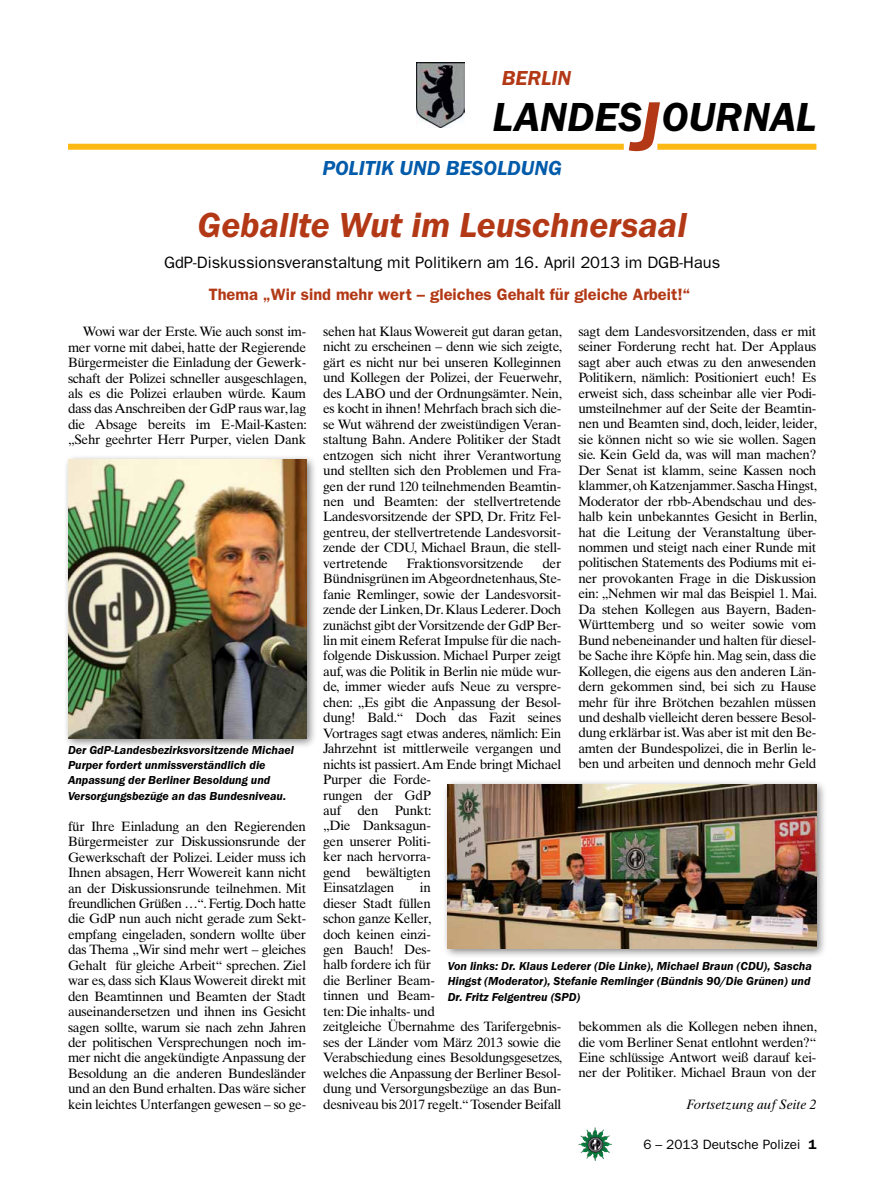
<style>
.page{position:relative;width:893px;height:1191px;background:#fff}
.page>*{position:absolute;margin:0;border:0;box-sizing:border-box;transform-origin:0 0}
.t1{font:italic 600 42px "Franklin Gothic Itc T";color:#000}
.t2{font:italic 600 36px "Franklin Gothic Itc T";color:#b33916}
.t3{font:italic 600 21px "Franklin Gothic Itc T";color:#005baa}
.t4{font:italic 600 21px "Franklin Gothic Itc T";color:#b33916}
.t5{font:16.5px "Franklin Gothic";color:#000}
.t6{font:600 16.5px "Franklin Gothic";color:#b33916}
.t7{font:13.5px/15.5px "Times Ten";letter-spacing:-.025em;color:#000;text-align:justify}
.t8{font:13.5px "Franklin Gothic";color:#000}
.t9{font:italic 13.5px "Times Ten";color:#000}
.t10{font:italic 600 12px/15.5px "Franklin Gothic Itc T";color:#000;text-align:justify}
.s1{font-size:72px;color:#b33916}
.s2{font-weight:600}
</style>
<div class="page">
<img style="left:578px;top:1127px;width:17px;height:25px">
<div style="left:443px;top:779px;width:385px;height:180px;background:#000;opacity:.5"></div>
<img style="left:448px;top:784px;width:368px;height:164px">
<div style="left:63px;top:454px;width:254px;height:295px;background:#000;opacity:.5"></div>
<img style="left:68px;top:460px;width:238px;height:278px">
<img style="left:417px;top:63px;width:48px;height:64px">
<div style="left:657px;top:144px;width:159px;height:6px;background:#fdb913"></div>
<div style="left:68px;top:144px;width:556px;height:6px;background:#fdb913"></div>
<h3 class="t4" style="left:502px;top:66px;width:71px">BERLIN</h3>
<h1 class="t1" style="left:492px;top:93px;width:325px">LANDES<span class="s1">J</span>OURNAL</h1>
<h3 class="t3" style="left:322px;top:156px;width:92px">Politik und</h3>
<h3 class="t3" style="left:446px;top:156px;width:28px">Besoldung</h3>
<h2 class="t2" style="left:198px;top:204px;width:491px">Geballte Wut im Leuschnersaal</h2>
<p class="t5" style="left:164px;top:253px;width:558px">GdP-Diskussionsveranstaltung mit Politikern am 16. April 2013 im DGB-Haus</p>
<p class="t6" style="left:209px;top:284px;width:483px">Thema „Wir sind mehr wert – gleiches Gehalt für gleiche Arbeit!“</p>
<p class="t7" style="left:68px;top:324px;width:240px;text-indent:15px">Wowi war der Erste. Wie auch sonst im&shy;mer vorne mit dabei, hatte der Regierende Bürgermeister die Einladung der Gewerk&shy;schaft der Polizei schneller ausgeschlagen, als es die Polizei erlauben würde. Kaum dass das Anschreiben der GdP raus war, lag die Absage bereits im E-Mail-Kasten: „Sehr geehrter Herr Purper, vielen Dank</p>
<p class="t10" style="left:68px;top:741px;width:228px;text-align:left">Der GdP-Landesbezirksvorsitzende Michael Purper fordert unmissverständlich die Anpassung der Berliner Besoldung und Versorgungsbezüge an das Bundesniveau.</p>
<p class="t7" style="left:68px;top:818px;width:240px">für Ihre Einladung an den Regierenden Bürgermeister zur Diskussionsrunde der Gewerkschaft der Polizei. Leider muss ich Ihnen absagen, Herr Wowereit kann nicht an der Diskussionsrunde teilnehmen. Mit freundlichen Grüßen …“. Fertig. Doch hatte die GdP nun auch nicht gerade zum Sekt&shy;empfang eingeladen, sondern wollte über das Thema „Wir sind mehr wert – gleiches Gehalt für gleiche Arbeit“ sprechen. Ziel war es, dass sich Klaus Wowereit direkt mit den Beamtinnen und Beamten der Stadt auseinandersetzen und ihnen ins Gesicht sagen sollte, warum sie nach zehn Jahren der politischen Versprechungen noch im&shy;mer nicht die angekündigte Anpassung der Besoldung an die anderen Bundesländer und an den Bund erhalten. Das wäre sicher kein leichtes Unterfangen gewesen – so ge-</p>
<p class="t7" style="left:578px;top:323px;width:240px">sagt dem Landesvorsitzenden, dass er mit seiner Forderung recht hat. Der Applaus sagt aber auch etwas zu den anwesenden Politikern, nämlich: Positioniert euch! Es erweist sich, dass scheinbar alle vier Podi&shy;umsteilnehmer auf der Seite der Beamtin&shy;nen und Beamten sind, doch, leider, leider, sie können nicht so wie sie wollen. Sagen sie. Kein Geld da, was will man machen?<br>Der Senat ist klamm, seine Kassen noch klammer, oh Katzenjammer. Sascha Hingst, Moderator der rbb-Abendschau und des&shy;halb kein unbekanntes Gesicht in Berlin, hat die Leitung der Veranstaltung über&shy;nommen und steigt nach einer Runde mit politischen Statements des Podiums mit ei&shy;ner provokanten Frage in die Diskussion ein: „Nehmen wir mal das Beispiel 1. Mai.<br>Da stehen Kollegen aus Bayern, Baden-Württemberg und so weiter sowie vom Bund nebeneinander und halten für diesel&shy;be Sache ihre Köpfe hin. Mag sein, dass die Kollegen, die eigens aus den anderen Län&shy;dern gekommen sind, bei sich zu Hause mehr für ihre Brötchen bezahlen müssen und deshalb vielleicht deren bessere Besol&shy;dung erklärbar ist. Was aber ist mit den Be&shy;amten der Bundespolizei, die in Berlin le&shy;ben und arbeiten und dennoch mehr Geld</p>
<p class="t7" style="left:323px;top:324px;width:240px">sehen hat Klaus Wowereit gut daran getan, nicht zu erscheinen – denn wie sich zeigte, gärt es nicht nur bei unseren Kolleginnen und Kollegen der Polizei, der Feuerwehr, des LABO und der Ordnungsämter. Nein, es kocht in ihnen! Mehrfach brach sich die&shy;se Wut während der zweistündigen Veran&shy;staltung Bahn. Andere Politiker der Stadt entzogen sich nicht ihrer Verantwortung und stellten sich den Problemen und Fra&shy;gen der rund 120 teilnehmenden Beamtin&shy;nen und Beamten: der stellvertretende Landesvorsitzende der SPD, Dr. Fritz Fel&shy;gentreu, der stellvertretende Landesvorsit&shy;zende der CDU, Michael Braun, die stell&shy;vertretende</p>
<p class="t7" style="left:323px;top:555px;width:240px;text-align:left;text-indent:219px">der<br>Bündnisgrünen im Abgeordnetenhaus, Ste&shy;fanie Remlinger, sowie der Landesvorsit&shy;zende der Linken, Dr. Klaus Lederer. Doch zunächst gibt der Vorsitzende der GdP Ber&shy;lin mit einem Referat Impulse für die nach&shy;folgende Diskussion. Michael Purper zeigt auf, was die Politik in Berlin nie müde wur&shy;de, immer wieder aufs Neue zu verspre&shy;chen: „Es gibt die Anpassung der Besol&shy;dung! Bald.“ Doch das Fazit seines<br>Vortrages sagt etwas anderes, nämlich: Ein<br>Jahrzehnt ist mittlerweile vergangen und nichts ist passiert. Am Ende bringt Michael<br>Purper die Forde-<br>rungen der GdP<br>auf den Punkt:<br>„Die Danksagun-<br>gen unserer Politi-<br>ker nach hervorra-<br>gend bewältigten<br>Einsatzlagen</p>
<p class="t7" style="left:407px;top:555px;width:118px">Fraktionsvorsitzende</p>
<p class="t7" style="left:323px;top:879px;width:240px;text-align:left;text-indent:97px">in<br>dieser Stadt füllen<br>schon ganze Keller,<br>doch keinen einzi-<br>gen Bauch! Des-<br>halb fordere ich für<br>die Berliner Beam-<br>tinnen und Beam-<br>ten: Die inhalts- und<br>zeitgleiche Übernahme des Tarifergebnis&shy;ses der Länder vom März 2013 sowie die<br>Verabschiedung eines Besoldungsgesetzes, welches die Anpassung der Berliner Besol&shy;dung und Versorgungsbezüge an das Bun&shy;desniveau bis 2017 regelt.“ Tosender Beifall</p>
<p class="t10" style="left:448px;top:958px;width:366px">Von links: Dr. Klaus Lederer (Die Linke), Michael Braun (CDU), Sascha Hingst (Moderator), Stefanie Remlinger (Bündnis 90/Die Grünen) und Dr. Fritz Felgentreu (SPD)</p>
<p class="t7" style="left:578px;top:1018px;width:240px">bekommen als die Kollegen neben ihnen, die vom Berliner Senat entlohnt werden?“ Eine schlüssige Antwort weiß darauf kei&shy;ner der Politiker. Michael Braun von der</p>
<p class="t9" style="left:686px;top:1096px;width:132px">Fortsetzung auf Seite 2</p>
<p class="t8" style="left:643px;top:1136px;width:175px">6 – 2013 Deutsche Polizei <span class="s2">1</span></p>
</div>
